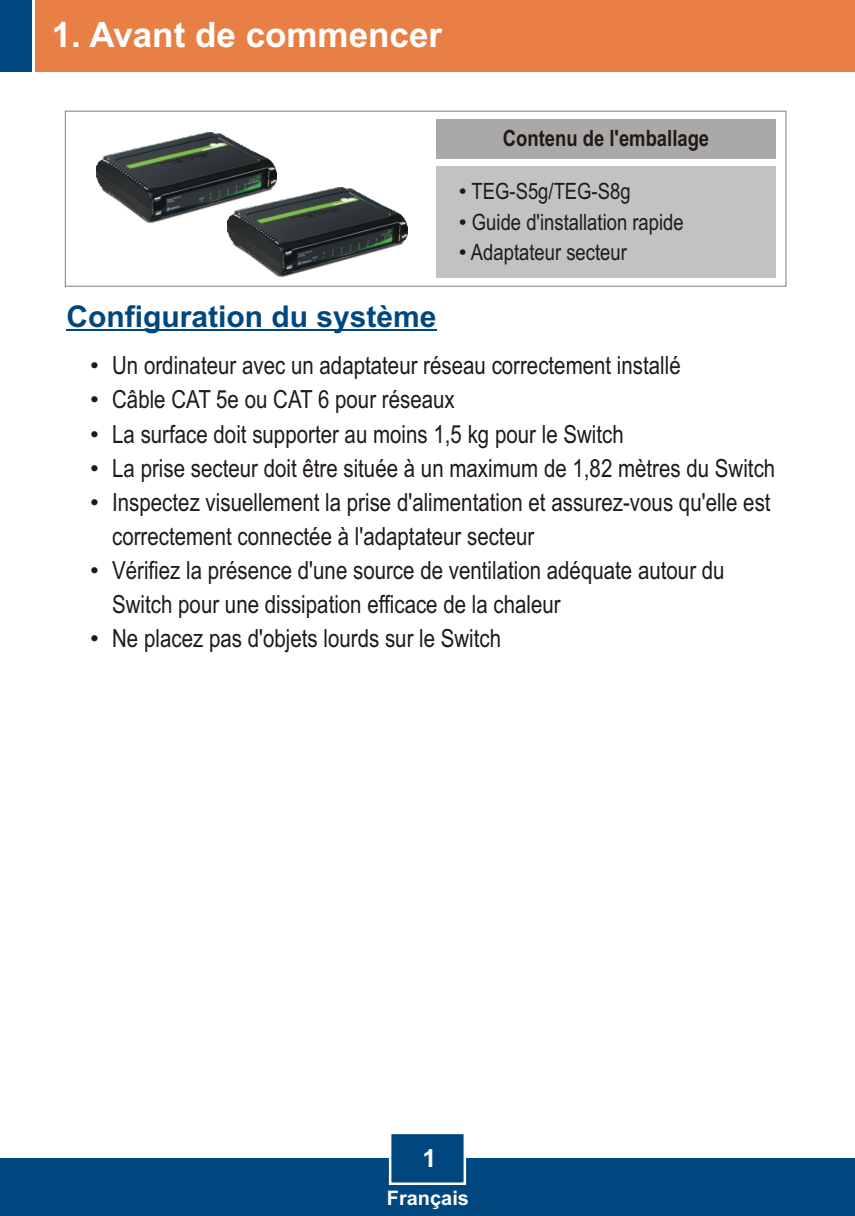
<style>
.page{position:relative;width:855px;height:1216px;background:#fff}
.page>*{position:absolute;margin:0;border:0;box-sizing:border-box;transform-origin:0 0}
.t1{font:700 35px "Arial";color:#fff}
.t2{font:700 30px "Arial";color:#004780}
.t3{font:25px/34px "Arial Narrow";color:#1f1a17}
.t4{font:700 25px "Arial";color:#fff}
.t5{font:22.5px "Arial Narrow";color:#1f1a17}
.t6{font:700 22.5px "Arial Narrow";color:#1f1a17}
.t7{font:700 20px "Arial";color:#fff}
.s1{font-family:"Arial"}
</style>
<div class="page">
<div style="left:0;top:1159px;width:855px;height:57px;background:#004780"></div>
<div style="left:35px;top:0;width:820px;height:72px;background:#e88045"></div>
<div style="left:0;top:0;width:32px;height:72px;background:#004780"></div>
<svg style="left:388px;top:1134px;width:79px;height:51px"></svg>
<hr style="left:67px;top:329px;width:370px;height:2px;background:#004780">
<svg style="left:64px;top:110px;width:723px;height:177px"></svg>
<div style="left:436px;top:166px;width:340px;height:111px;background:#c2c2c2"></div>
<div style="left:436px;top:119px;width:340px;height:40px;background:#aba8a8"></div>
<img style="left:227px;top:188px;width:180px;height:89px">
<img style="left:97px;top:132px;width:180px;height:92px">
<h1 class="t1" style="left:52px;top:21px;width:392px">1. Avant de commencer</h1>
<p class="t2" style="left:67px;top:305px;width:372px">Configuration du système</p>
<p class="t6" style="left:503px;top:129px;width:208px">Contenu de l'emballage</p>
<p class="t5" style="left:459px;top:183px;width:173px"><span class="s1">•</span> TEG-S5g/TEG-S8g</p>
<p class="t5" style="left:459px;top:213px;width:226px"><span class="s1">•</span> Guide d'installation rapide</p>
<p class="t5" style="left:459px;top:244px;width:169px"><span class="s1">•</span> Adaptateur secteur</p>
<p class="t3" style="left:90px;top:351px;width:592px"><span class="s1">•</span> Un ordinateur avec un adaptateur réseau correctement installé</p>
<p class="t3" style="left:90px;top:385px;width:366px"><span class="s1">•</span> Câble CAT 5e ou CAT 6 pour réseaux</p>
<p class="t3" style="left:90px;top:419px;width:535px"><span class="s1">•</span> La surface doit supporter au moins 1,5 kg pour le Switch</p>
<p class="t3" style="left:90px;top:453px;width:687px"><span class="s1">•</span> La prise secteur doit être située à un maximum de 1,82 mètres du Switch</p>
<p class="t3" style="left:112px;top:487px;width:660px;text-indent:-22px"><span class="s1">•</span> Inspectez visuellement la prise d'alimentation et assurez-vous qu'elle est correctement connectée à l'adaptateur secteur</p>
<p class="t3" style="left:112px;top:555px;width:614px;text-indent:-22px"><span class="s1">•</span> Vérifiez la présence d'une source de ventilation adéquate autour du<br>Switch pour une dissipation efficace de la chaleur</p>
<p class="t3" style="left:90px;top:623px;width:413px"><span class="s1">•</span> Ne placez pas d'objets lourds sur le Switch</p>
<p class="t4" style="left:423px;top:1148px;width:15px">1</p>
<p class="t7" style="left:387px;top:1190px;width:84px">Français</p>
</div>
